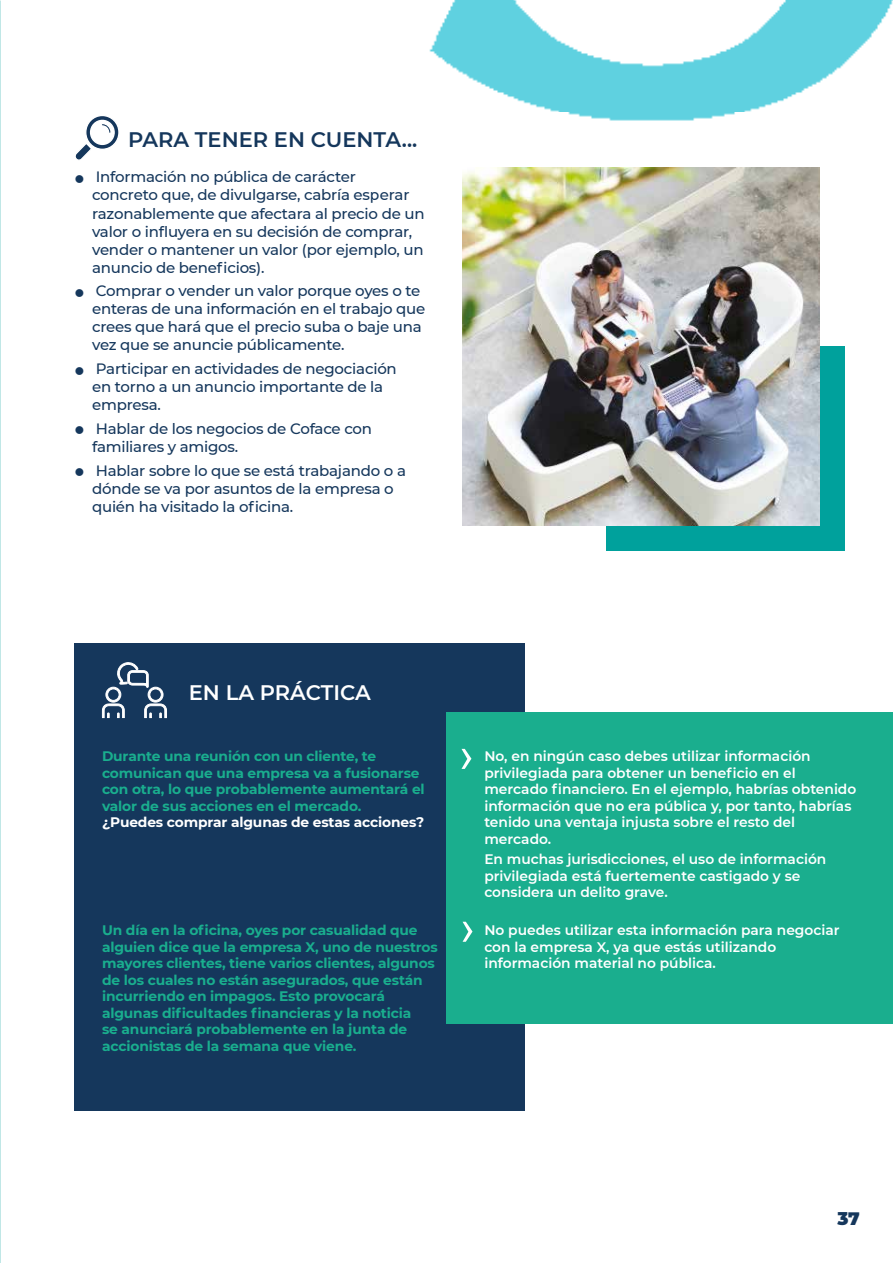
<style>
.page{position:relative;width:893px;height:1263px;background:#fff}
.page>*{position:absolute;margin:0;border:0;box-sizing:border-box;transform-origin:0 0}
.t1{font:600 21px "Montserrat";color:#15375c}
.t2{font:600 21px "Montserrat";color:#fff}
.t3{font:900 18px "Montserrat";color:#15375c}
.t4{font:500 15px/18px "Montserrat";letter-spacing:-.015em;color:#15375c}
.t5{font:700 13.8px/16.5px "Montserrat";letter-spacing:-.01em;color:#1aae8e}
.t6{font:600 13.8px/16.5px "Montserrat";color:#fff}
.t7{font:700 13.8px "Montserrat";letter-spacing:-.01em;color:#fff}
</style>
<div class="page">
<div style="left:606px;top:347px;width:238px;height:204px;background:#00a19c"></div>
<div style="left:74px;top:643px;width:451px;height:468px;background:#15375c"></div>
<div style="left:446px;top:712px;width:447px;height:312px;background:#1aae8e"></div>
<svg style="left:102px;top:662px;width:65px;height:56px"></svg>
<svg style="left:461px;top:749px;width:10px;height:20px"></svg>
<svg style="left:463px;top:922px;width:9px;height:20px"></svg>
<img style="left:462px;top:200px;width:358px;height:325px">
<img style="left:429px;top:0;width:464px;height:200px">
<svg style="left:75px;top:116px;width:44px;height:44px"></svg>
<h1 class="t1" style="left:128px;top:125px;width:291px">PARA TENER EN CUENTA...</h1>
<p class="t4" style="left:92px;top:168px;width:334px;text-indent:-18px">● Información no pública de carácter concreto que, de divulgarse, cabría esperar razonablemente que afectara al precio de un valor o influyera en su decisión de comprar, vender o mantener un valor (por ejemplo, un anuncio de beneficios).</p>
<p class="t4" style="left:92px;top:281px;width:335px;text-indent:-18px">● Comprar o vender un valor porque oyes o te enteras de una información en el trabajo que crees que hará que el precio suba o baje una vez que se anuncie públicamente.</p>
<p class="t4" style="left:92px;top:359px;width:306px;text-indent:-18px">● Participar en actividades de negociación en torno a un anuncio importante de la empresa.</p>
<p class="t4" style="left:92px;top:419px;width:281px;text-indent:-18px">● Hablar de los negocios de Coface con familiares y amigos.</p>
<p class="t4" style="left:92px;top:461px;width:315px;text-indent:-18px">● Hablar sobre lo que se está trabajando o a dónde se va por asuntos de la empresa o quién ha visitado la oficina.</p>
<h1 class="t2" style="left:189px;top:678px;width:184px">EN LA PRÁCTICA</h1>
<p class="t5" style="left:102px;top:747px;width:324px">Durante una reunión con un cliente, te comunican que una empresa va a fusionarse con otra, lo que probablemente aumentará el valor de sus acciones en el mercado.</p>
<p class="t7" style="left:102px;top:812px;width:324px">¿Puedes comprar algunas de estas acciones?</p>
<p class="t6" style="left:484px;top:747px;width:373px">No, en ningún caso debes utilizar información privilegiada para obtener un beneficio en el mercado financiero. En el ejemplo, habrías obtenido información que no era pública y, por tanto, habrías tenido una ventaja injusta sobre el resto del mercado.</p>
<p class="t6" style="left:484px;top:851px;width:343px">En muchas jurisdicciones, el uso de información privilegiada está fuertemente castigado y se considera un delito grave.</p>
<p class="t5" style="left:102px;top:921px;width:337px">Un día en la oficina, oyes por casualidad que alguien dice que la empresa X, uno de nuestros mayores clientes, tiene varios clientes, algunos de los cuales no están asegurados, que están incurriendo en impagos. Esto provocará algunas dificultades financieras y la noticia<br>se anunciará probablemente en la junta de accionistas de la semana que viene.</p>
<p class="t6" style="left:484px;top:921px;width:357px">No puedes utilizar esta información para negociar con la empresa X, ya que estás utilizando información material no pública.</p>
<p class="t3" style="left:837px;top:1205px;width:24px">37</p>
</div>
